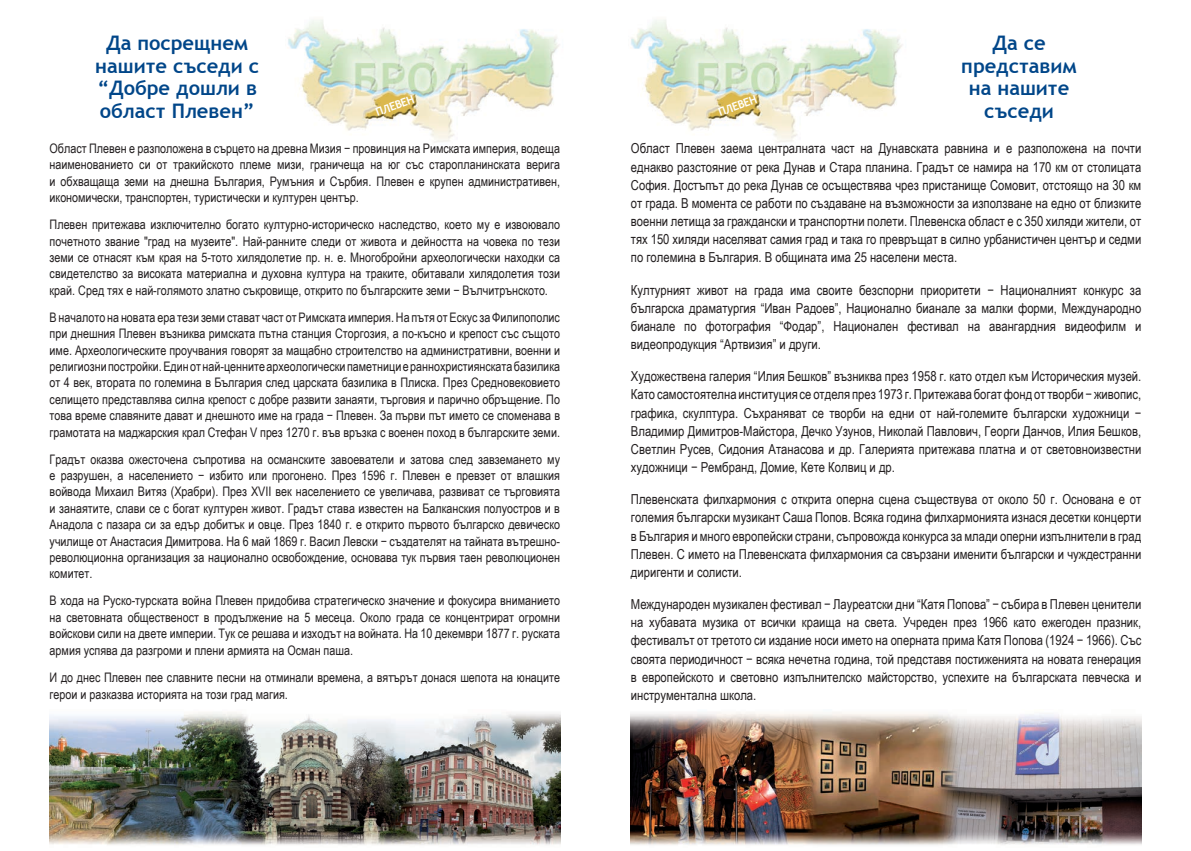
<style>
.page{position:relative;width:1191px;height:851px;background:#fff}
.page>*{position:absolute;margin:0;border:0;box-sizing:border-box;transform-origin:0 0}
.t1{font:700 20px/22.5px "Trebuchet MS";color:#004689;text-align:center}
.t2{font:13.75px/18.1px "Arial Narrow";color:#231f20;text-align:justify}
.t3{font:13.12px/16.4px "Arial Narrow";color:#231f20;text-align:justify}
.t4{font:700 11.25px "Trebuchet MS";color:#fff}
</style>
<div class="page">
<img style="left:288px;top:19px;width:272px;height:124px">
<img style="left:631px;top:19px;width:272px;height:124px">
<img style="left:50px;top:712px;width:510px;height:133px">
<img style="left:631px;top:712px;width:510px;height:133px">
<h1 class="t1" style="left:95px;top:32px;width:165px">Да посрещнем нашите съседи с “Добре дошли в област Плевен”</h1>
<h1 class="t1" style="left:961px;top:32px;width:117px">Да се представим нa нашите съседи</h1>
<p class="t4" style="left:374px;top:106px;width:42px;rotate:-20deg">ПЛЕВЕН</p>
<p class="t4" style="left:716px;top:106px;width:42px;rotate:-20deg">ПЛЕВЕН</p>
<p class="t3" style="left:50px;top:140px;width:512px">Област Плевен е разположена в сърцето на древна Мизия − провинция на Римската империя, водеща наименованието си от тракийското племе мизи, граничеща на юг със старопланинската верига и обхващаща земи на днешна България, Румъния и Сърбия. Плевен е крупен административен, икономически, транспортен, туристически и културен център.</p>
<p class="t3" style="left:50px;top:216px;width:512px">Плевен притежава изключително богато културно-историческо наследство, което му е извоювало почетното звание "град на музеите". Най-ранните следи от живота и дейността на човека по тези земи се отнасят към края на 5-тото хилядолетие пр. н. е. Многобройни археологически находки са свидетелство за високата материална и духовна култура на траките, обитавали хилядолетия този край. Сред тях е най-голямото златно съкровище, открито по българските земи − Вълчитрънското.</p>
<p class="t3" style="left:50px;top:308px;width:512px">В началото на новата ера тези земи стават част от Римската империя. На пътя от Ескус за Филипополис при днешния Плевен възниква римската пътна станция Сторгозия, а по-късно и крепост със същото име. Археологическите проучвания говорят за мащабно строителство на административни, военни и религиозни постройки. Един от най-ценните археологически паметници е раннохристиянската базилика от 4 век, втората по големина в България след царската базилика в Плиска. През Средновековието селището представлява силна крепост с добре развити занаяти, търговия и парично обръщение. По това време славяните дават и днешното име на града − Плевен. За първи път името се споменава в грамотата на маджарския крал Стефан V през 1270 г. във връзка с военен поход в българските земи.</p>
<p class="t3" style="left:50px;top:450px;width:512px">Градът оказва ожесточена съпротива на османските завоеватели и затова след завземането му е разрушен, а населението − избито или прогонено. През 1596 г. Плевен е превзет от влашкия войвода Михаил Витяз (Храбри). През XVII век населението се увеличава, развиват се търговията и занаятите, слави се с богат културен живот. Градът става известен на Балканския полуостров и в Анадола с пазара си за едър добитък и овце. През 1840 г. е открито първото българско девическо училище от Анастасия Димитрова. На 6 май 1869 г. Васил Левски − създателят на тайната вътрешно&shy;революционна организация за национално освобождение, основава тук първия таен революционен комитет.</p>
<p class="t3" style="left:50px;top:592px;width:512px">В хода на Руско-турската война Плевен придобива стратегическо значение и фокусира вниманието на световната общественост в продължение на 5 месеца. Около града се концентрират огромни войскови сили на двете империи. Тук се решава и изходът на войната. На 10 декември 1877 г. руската армия успява да разгроми и плени армията на Осман паша.</p>
<p class="t3" style="left:50px;top:667px;width:512px;line-height:17.2px">И до днес Плевен пее славните песни на отминали времена, а вятърът донася шепота на юнаците герои и разказва историята на този град магия.</p>
<p class="t2" style="left:631px;top:139px;width:512px">Област Плевен заема централната част на Дунавската равнина и е разположена на почти еднакво разстояние от река Дунав и Стара планина. Градът се намира на 170 км от столицата София. Достъпът до река Дунав се осъществява чрез пристанище Сомовит, отстоящо на 30 км от града. В момента се работи по създаване на възможности за използване на едно от близките военни летища за граждански и транспортни полети. Плевенска област е с 350 хиляди жители, от тях 150 хиляди населяват самия град и така го превръщат в силно урбанистичен център и седми по големина в България. В общината има 25 населени места.</p>
<p class="t2" style="left:631px;top:280px;width:512px">Културният живот на града има своите безспорни приоритети − Националният конкурс за българска драматургия “Иван Радоев”, Национално бианале за малки форми, Международно бианале по фотография “Фодар”, Национален фестивал на авангардния видеофилм и видеопродукция “Артвизия” и други.</p>
<p class="t2" style="left:631px;top:367px;width:512px">Художествена галерия “Илия Бешков” възниква през 1958 г. като отдел към Историческия музей.<br>Като самостоятелна институция се отделя през 1973 г. Притежава богат фонд от творби − живопис, графика, скулптура. Съхраняват се творби на едни от най-големите български художници − Владимир Димитров-Майстора, Дечко Узунов, Николай Павлович, Георги Данчов, Илия Бешков, Светлин Русев, Сидония Атанасова и др. Галерията притежава платна и от световноизвестни художници − Рембранд, Домие, Кете Колвиц и др.</p>
<p class="t2" style="left:631px;top:490px;width:512px">Плевенската филхармония с открита оперна сцена съществува от около 50 г. Основана е от големия български музикант Саша Попов. Всяка година филхармонията изнася десетки концерти в България и много европейски страни, съпровожда конкурса за млади оперни изпълнители в град Плевен. С името на Плевенската филхармония са свързани именити български и чуждестранни диригенти и солисти.</p>
<p class="t2" style="left:631px;top:594px;width:512px">Международен музикален фестивал − Лауреатски дни “Катя Попова” − събира в Плевен ценители на хубавата музика от всички краища на света. Учреден през 1966 като ежегоден празник, фестивалът от третото си издание носи името на оперната прима Катя Попова (1924 − 1966). Със своята периодичност − всяка нечетна година, той представя постиженията на новата генерация в европейското и световно изпълнителско майсторство, успехите на българската певческа и инструментална школа.</p>
</div>
